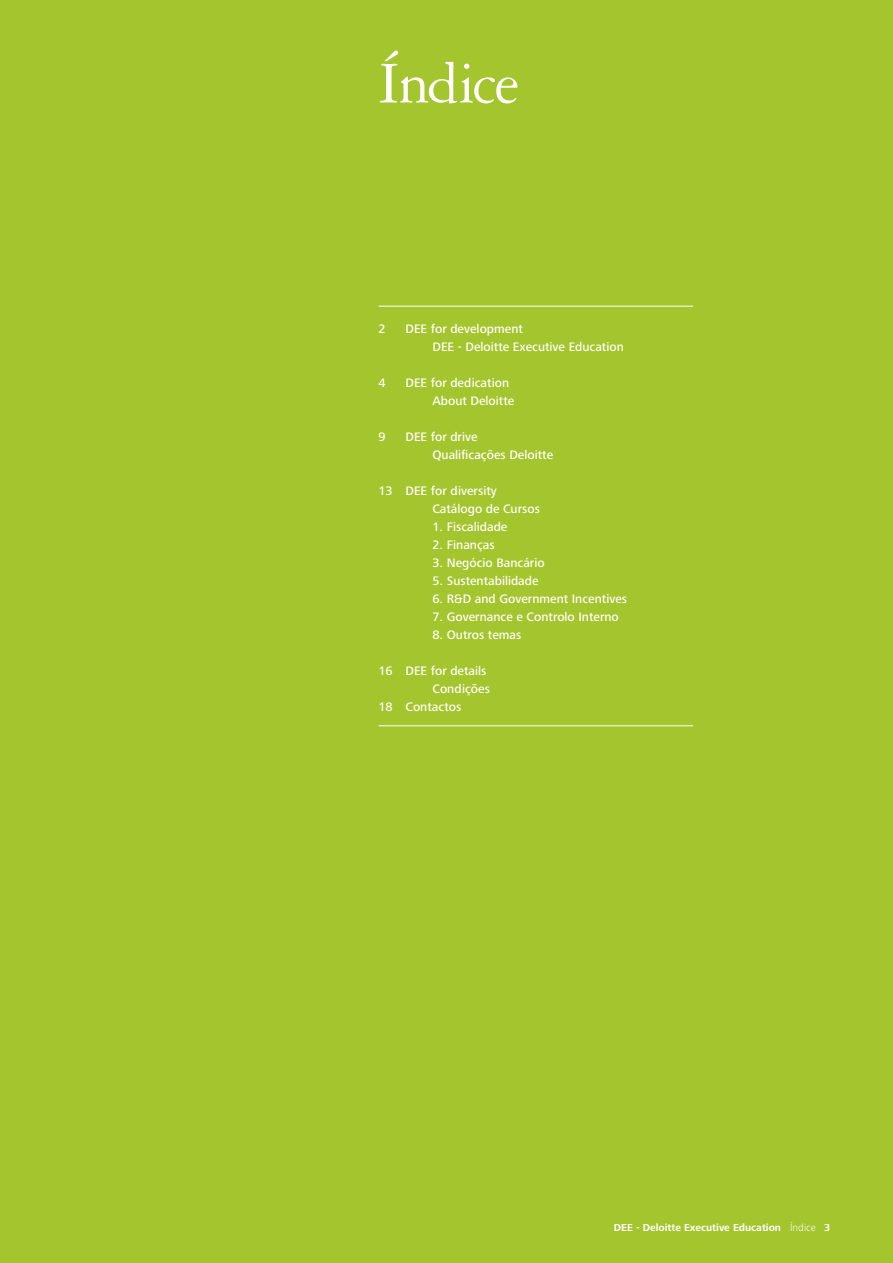
<style>
.page{position:relative;width:893px;height:1263px;background:#a4c52d}
.page>*{position:absolute;margin:0;border:0;box-sizing:border-box;transform-origin:0 0}
.t1{font:63px "Garamond 3 LT Std";letter-spacing:-.035em;color:#fff}
.t2{font:500 12.75px/18px "Frutiger Next Pro";color:#fff}
.t3{font:700 10.5px "Frutiger Next Pro";color:#fff}
.s1{font-weight:300}
</style>
<div class="page">
<hr style="left:378px;top:306px;width:315px;height:1px;background:#fff">
<hr style="left:378px;top:725px;width:315px;height:1px;background:#fff">
<h1 class="t1" style="left:378px;top:49px;width:142px">Índice</h1>
<p class="t2" style="left:378px;top:319px;width:9px">2</p>
<p class="t2" style="left:432px;top:319px;width:193px;text-indent:-27px">DEE for development<br>DEE - Deloitte Executive Education</p>
<p class="t2" style="left:378px;top:373px;width:9px">4</p>
<p class="t2" style="left:432px;top:373px;width:83px;text-indent:-27px">DEE for dedication<br>About Deloitte</p>
<p class="t2" style="left:378px;top:427px;width:9px">9</p>
<p class="t2" style="left:432px;top:427px;width:122px;text-indent:-27px">DEE for drive<br>Qualificações Deloitte</p>
<p class="t2" style="left:432px;top:481px;width:109px;text-indent:-54px">13 DEE for diversity<br>Catálogo de Cursos</p>
<p class="t2" style="left:432px;top:517px;width:76px">1. Fiscalidade</p>
<p class="t2" style="left:432px;top:535px;width:64px">2. Finanças</p>
<p class="t2" style="left:432px;top:553px;width:114px">3. Negócio Bancário</p>
<p class="t2" style="left:432px;top:571px;width:108px">5. Sustentabilidade</p>
<p class="t2" style="left:432px;top:589px;width:196px">6. R&amp;D and Government Incentives</p>
<p class="t2" style="left:432px;top:607px;width:188px">7. Governance e Controlo Interno</p>
<p class="t2" style="left:432px;top:625px;width:90px">8. Outros temas</p>
<p class="t2" style="left:378px;top:661px;width:110px">16 DEE for details</p>
<p class="t2" style="left:432px;top:679px;width:59px">Condições</p>
<p class="t2" style="left:378px;top:697px;width:84px">18 Contactos</p>
<p class="t3" style="left:614px;top:1221px;width:218px">DEE - Deloitte Executive Education <span class="s1">Índice</span> 3</p>
</div>
